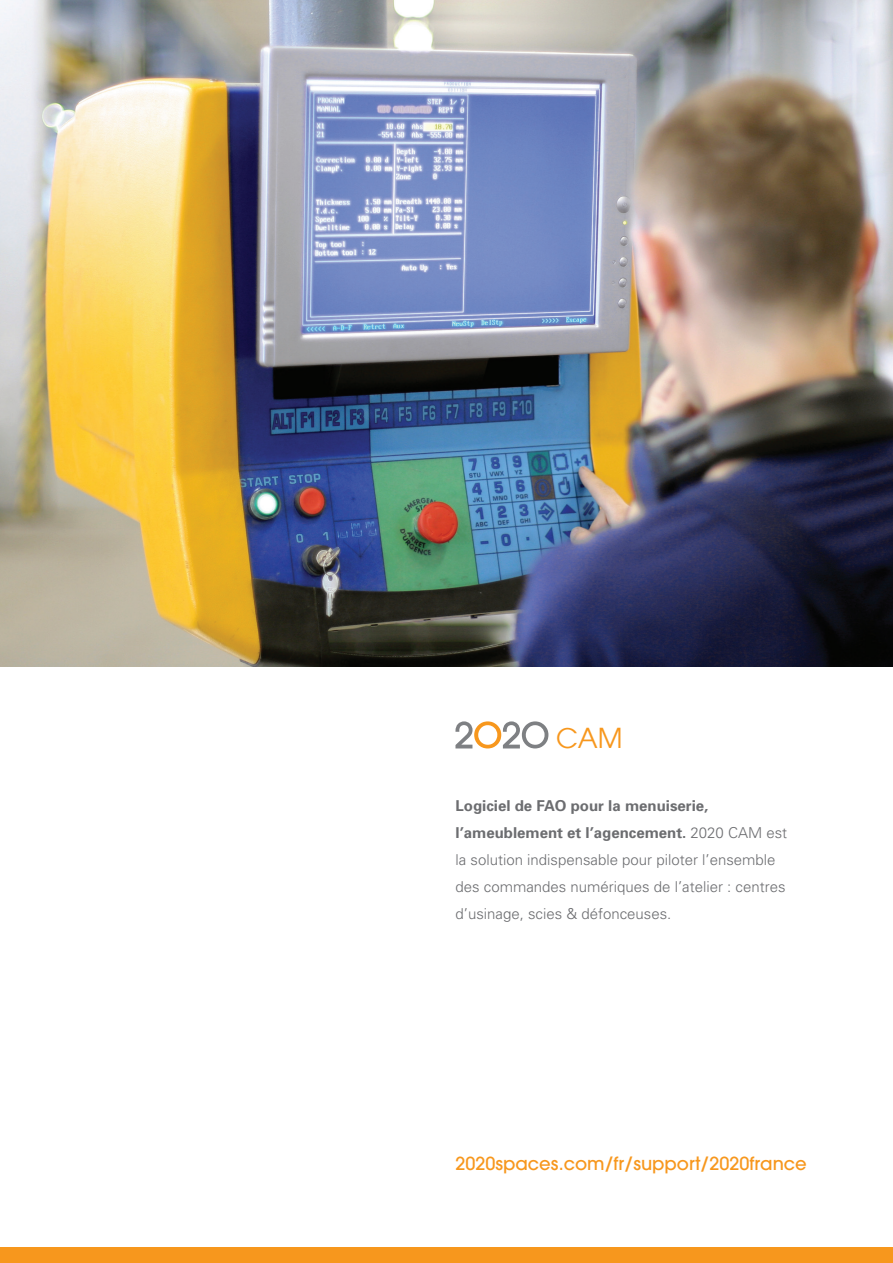
<style>
.page{position:relative;width:893px;height:1263px;background:#fff}
.page>*{position:absolute;margin:0;border:0;box-sizing:border-box;transform-origin:0 0}
.t1{font:27px "Avant Garde";color:#f7971d}
.t2{font:500 18px "Avant Garde";color:#f7971d}
.t3{font:300 15px/27px "Univers";color:#6c6d70}
.s1{font-weight:700}
</style>
<div class="page">
<svg style="left:455px;top:721px;width:93px;height:27px"></svg>
<div style="left:0;top:1248px;width:893px;height:15px;background:#f7971d"></div>
<img style="left:0;top:0;width:893px;height:667px">
<h1 class="t1" style="left:556px;top:722px;width:68px">CAM</h1>
<p class="t3" style="left:455px;top:792px;width:333px"><span class="s1">Logiciel de FAO pour la menuiserie, l’ameublement et l’agencement.</span> 2020 CAM est la solution indispensable pour piloter l’ensemble des commandes numériques de l’atelier : centres d’usinage, scies &amp; défonceuses.</p>
<p class="t2" style="left:455px;top:1152px;width:353px">2020spaces.com/fr/support/2020france</p>
</div>
